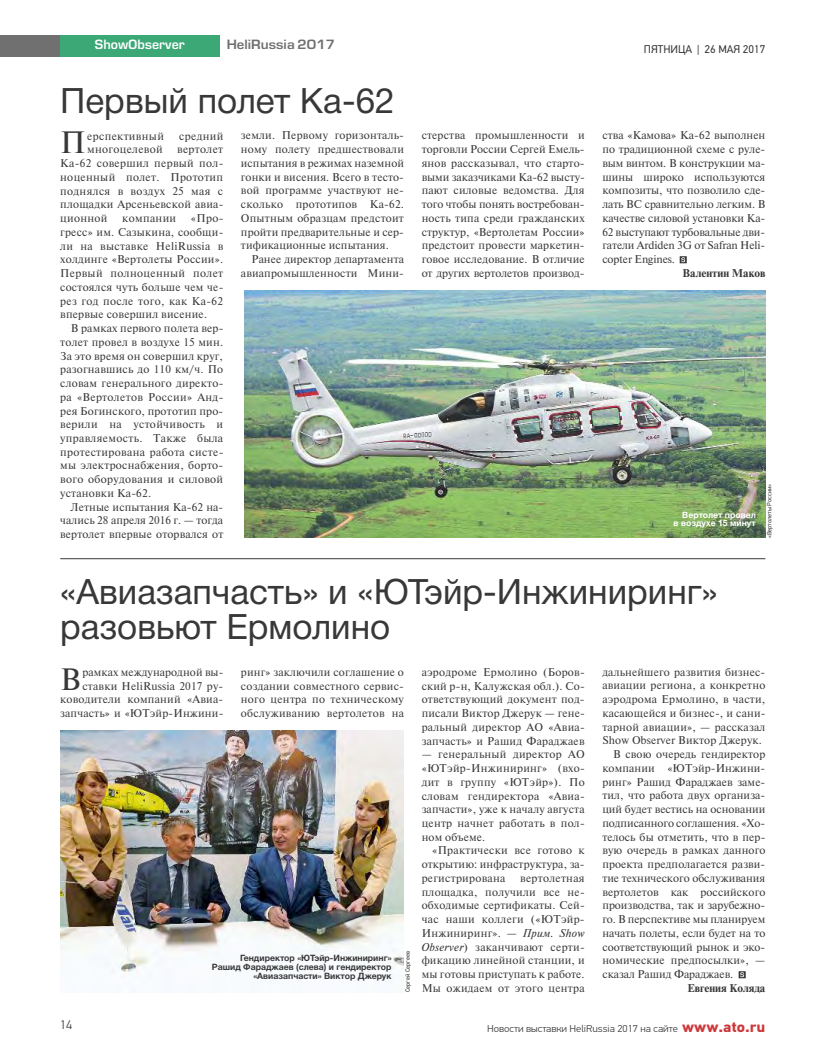
<style>
.page{position:relative;width:815px;height:1063px;background:#fff}
.page>*{position:absolute;margin:0;border:0;box-sizing:border-box;transform-origin:0 0}
.t1{font:35px/35px "Helvetica Neue Cyr";color:#393839}
.t2{font:30.88px "Newton C";color:#393839}
.t3{font:12.5px "Europe Demi";color:#707070;scale:1.07 1}
.t4{font:12.5px "Europe Demi";color:#fff}
.t5{font:300 12.5px "PF Din Text Pro";color:#393839}
.t6{font:11.25px/13.8px "Newton C";letter-spacing:.01em;color:#393839;text-align:justify}
.t7{font:11.25px "Newton C";letter-spacing:.03em;color:#393839}
.t8{font:700 11.25px "Newton C";color:#393839}
.t9{font:11.25px "PF Din Text Pro";color:#393839}
.t10{font:300 10px "PF Din Text Pro";color:#393839;scale:1.07 1}
.t11{font:700 8.75px/8.8px "Helvetica Neue Cyr";color:#393839;text-align:right}
.t12{font:700 8.75px/8.8px "Helvetica Neue Cyr";color:#fff;text-align:right}
.t13{font:6.25px "PF Din Text Pro";color:#393839}
.s1{font-style:italic}
.s2{font-weight:700;font-size:15px;color:#cd383b}
</style>
<div class="page">
<div style="left:60px;top:35px;width:160px;height:22px;background:#3ca876"></div>
<div style="left:0;top:35px;width:60px;height:22px;background:#707070"></div>
<svg style="left:739px;top:971px;width:7px;height:7px"></svg>
<img style="left:60px;top:731px;width:344px;height:248px">
<hr style="left:60px;top:559px;width:705px;height:1px;background:#393839">
<svg style="left:680px;top:256px;width:7px;height:7px"></svg>
<img style="left:244px;top:291px;width:521px;height:247px">
<p class="t4" style="left:95px;top:40px;width:91px">ShowObserver</p>
<p class="t3" style="left:227px;top:40px;width:103px">HeliRussia 2017</p>
<h1 class="t1" style="left:60px;top:87px;width:336px">Первый полет Ка-62</h1>
<h2 class="t2" style="left:60px;top:125px;width:27px">П</h2>
<p class="t7" style="left:87px;top:129px;width:78px">ерспективный</p>
<p class="t7" style="left:179px;top:129px;width:46px">средний</p>
<p class="t7" style="left:87px;top:143px;width:77px">многоцелевой</p>
<p class="t6" style="left:60px;top:143px;width:165px;text-indent:117px">вертолет Ка-62 совершил первый пол&shy;ноценный полет. Прототип поднялся в воздух 25 мая с площадки Арсеньевской авиа&shy;ционной</p>
<p class="t6" style="left:60px;top:211px;width:165px;text-indent:131px">«Про&shy;гресс» им. Сазыкина, сообщи&shy;ли на выставке HeliRussia в холдинге «Вертолеты России».<br>Первый полноценный полет состоялся чуть больше чем че&shy;рез год после того, как Ка-62 впервые совершил висение.</p>
<p class="t6" style="left:60px;top:321px;width:165px;text-indent:11px">В рамках первого полета вер&shy;толет провел в воздухе 15 мин.<br>За это время он совершил круг, разогнавшись до 110 км/ч. По словам генерального директо&shy;ра «Вертолетов России» Анд&shy;рея Богинского, прототип про&shy;верили на устойчивость и управляемость. Также была протестирована работа систе&shy;мы электроснабжения, борто&shy;вого оборудования и силовой установки Ка-62.</p>
<p class="t6" style="left:60px;top:500px;width:165px;text-indent:11px">Летные испытания Ка-62 на&shy;чались 28 апреля 2016 г. — тогда вертолет впервые оторвался от</p>
<p class="t7" style="left:122px;top:212px;width:55px">компании</p>
<p class="t6" style="left:241px;top:129px;width:165px">земли. Первому горизонталь&shy;ному полету предшествовали испытания в режимах наземной гонки и висения. Всего в тесто&shy;вой программе участвуют не&shy;сколько прототипов Ка-62.<br>Опытным образцам предстоит пройти предварительные и сер&shy;тификационные испытания.</p>
<p class="t6" style="left:241px;top:252px;width:165px;text-align:right">Ранее директор департамента авиапромышленности Мини-</p>
<p class="t9" style="left:644px;top:43px;width:123px">ПЯТНИЦА | 26 МАЯ 2017</p>
<p class="t6" style="left:422px;top:129px;width:165px">стерства промышленности и торговли России Сергей Емель&shy;янов рассказывал, что старто&shy;выми заказчиками Ка-62 высту&shy;пают силовые ведомства. Для того чтобы понять востребован&shy;ность типа среди гражданских структур, «Вертолетам России» предстоит провести маркетин&shy;говое исследование. В отличие от других вертолетов производ-</p>
<p class="t6" style="left:602px;top:129px;width:165px">ства «Камова» Ка-62 выполнен по традиционной схеме с руле&shy;вым винтом. В конструкции ма&shy;шины широко используются композиты, что позволило сде&shy;лать ВС сравнительно легким. В качестве силовой установки Ка-62 выступают турбовальные дви&shy;гатели Ardiden 3G от Safran Heli&shy;copter Engines.</p>
<p class="t8" style="left:683px;top:266px;width:84px">Валентин Маков</p>
<p class="t12" style="left:674px;top:511px;width:84px">Вертолет провел<br>в воздухе 15 минут</p>
<p class="t13" style="left:766px;top:538px;width:56px;rotate:-90deg">«Вертолеты России»</p>
<h1 class="t1" style="left:60px;top:578px;width:659px">«Авиазапчасть» и «ЮТэйр-Инжиниринг» разовьют Ермолино</h1>
<h2 class="t2" style="left:60px;top:661px;width:22px">B</h2>
<p class="t6" style="left:60px;top:665px;width:165px;text-align:right">рамках международной вы&shy;ставки HeliRussia 2017 ру&shy;ководители компаний «Авиа - запчасть» и «ЮТэйр-Инжини-</p>
<p class="t6" style="left:241px;top:665px;width:165px">ринг» заключили соглашение о создании совместного сервис&shy;ного центра по техническому обслуживанию вертолетов на</p>
<p class="t6" style="left:422px;top:665px;width:165px">аэродроме Ермолино (Боров&shy;ский р-н, Калужская обл.). Со&shy;ответствующий документ под&shy;писали Виктор Джерук — гене&shy;ральный директор АО «Авиа&shy;запчасть» и Рашид Фараджаев</p>
<p class="t6" style="left:422px;top:748px;width:165px">— генеральный директор АО «ЮТэйр-Инжиниринг» (вхо&shy;дит в группу «ЮТэйр»). По словам гендиректора «Авиа&shy;запчасти», уже к началу августа центр начнет работать в пол&shy;ном объеме.</p>
<p class="t6" style="left:422px;top:844px;width:165px;text-indent:11px">«Практически все готово к открытию: инфраструктура, за&shy;регистрирована</p>
<p class="t6" style="left:602px;top:665px;width:164px">дальнейшего развития бизнес-</p>
<p class="t6" style="left:602px;top:679px;width:164px">авиации региона, а конкретно</p>
<p class="t6" style="left:602px;top:692px;width:164px">аэродрома Ермолино, в части,</p>
<p class="t6" style="left:602px;top:706px;width:165px">касающейся и бизнес-, и сани-</p>
<p class="t6" style="left:602px;top:720px;width:164px">тарной авиации», — рассказал</p>
<p class="t6" style="left:602px;top:734px;width:161px">Show Observer Виктор Джерук.</p>
<p class="t6" style="left:613px;top:747px;width:154px">В свою очередь гендиректор</p>
<p class="t6" style="left:602px;top:761px;width:164px">компании «ЮТэйр-Инжини-</p>
<p class="t6" style="left:602px;top:775px;width:164px">ринг» Рашид Фараджаев заме-</p>
<p class="t6" style="left:602px;top:789px;width:164px">тил, что работа двух организа-</p>
<p class="t6" style="left:602px;top:802px;width:164px">ций будет вестись на основании</p>
<p class="t6" style="left:602px;top:816px;width:164px">подписанного соглашения. «Хо-</p>
<p class="t6" style="left:602px;top:830px;width:165px">телось бы отметить, что в пер-</p>
<p class="t6" style="left:602px;top:844px;width:165px">вую очередь в рамках данного</p>
<p class="t6" style="left:602px;top:857px;width:164px">проекта предполагается разви-</p>
<p class="t6" style="left:602px;top:871px;width:164px">тие технического обслуживания</p>
<p class="t6" style="left:602px;top:885px;width:165px">вертолетов как российского</p>
<p class="t6" style="left:602px;top:899px;width:164px">производства, так и зарубежно-</p>
<p class="t6" style="left:602px;top:912px;width:164px">го. В перспективе мы планируем</p>
<p class="t6" style="left:602px;top:926px;width:165px">начать полеты, если будет на то</p>
<p class="t6" style="left:602px;top:940px;width:164px">соответствующий рынок и эко-</p>
<p class="t6" style="left:602px;top:954px;width:164px">номические предпосылки», —</p>
<p class="t6" style="left:602px;top:967px;width:132px">сказал Рашид Фараджаев.</p>
<p class="t8" style="left:688px;top:981px;width:79px">Евгения Коляда</p>
<p class="t6" style="left:422px;top:871px;width:165px;text-indent:99px">вертолетная площадка, получили все не&shy;обходимые сертификаты. Сей&shy;час наши коллеги («ЮТэйр-Инжиниринг». — <span class="s1">Прим. Show Observer</span>) заканчивают серти&shy;фикацию линейной станции, и мы готовы приступать к работе.<br>Мы ожидаем от этого центра</p>
<p class="t11" style="left:212px;top:955px;width:181px">Гендиректор «ЮТэйр-Инжиниринг»<br>Рашид Фараджаев (слева) и гендиректор «Авиазапчасти» Виктор Джерук</p>
<p class="t13" style="left:404px;top:992px;width:43px;rotate:-90deg">Сергей Сергеев</p>
<p class="t5" style="left:60px;top:1018px;width:14px">14</p>
<p class="t10" style="left:487px;top:1023px;width:262px">Новости выставки HeliRussia 2017 на сайте <span class="s2">www.ato.ru</span></p>
</div>
